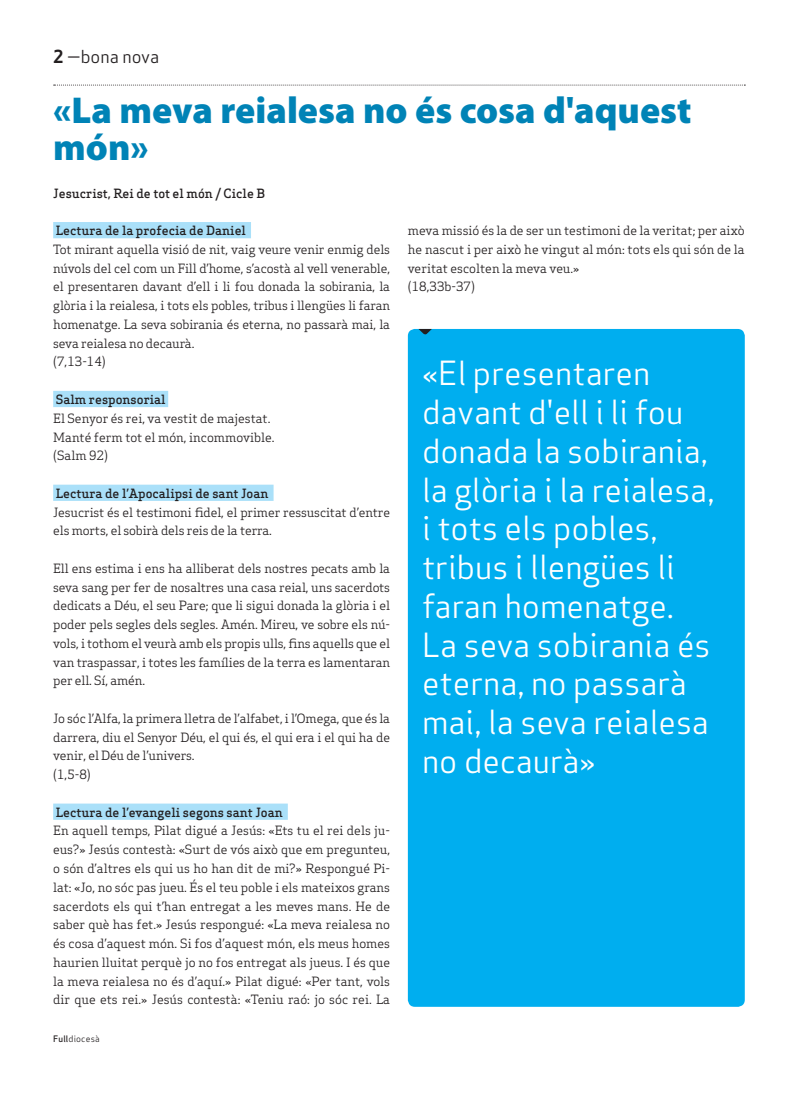
<style>
.page{position:relative;width:798px;height:1099px;background:#fff}
.page>*{position:absolute;margin:0;border:0;box-sizing:border-box;transform-origin:0 0}
.Titulars{font:900 37.5px/37.5px "Myriad Pro";color:#0083b6}
.Pastilla_Destacat{font:32.5px/38.8px "Apex Sans Book T";color:#fff}
.Capçalera{font:17.5px "Apex Sans Book T";color:#231f20}
.Text_General{font:12.5px/18.8px "Apex Serif";letter-spacing:-.01em;color:#231f20;text-align:justify}
.Text_General-2{font:500 12.5px "Apex Serif";color:#231f20}
.Autors{font:500 12.5px "Apex Serif";color:#231f20}
.Data_Peu{font:8.75px "Apex Sans Book T";letter-spacing:.02em;color:#231f20}
.s1{font-family:"Apex Sans Bold T"}
.s2{font-family:"Apex Sans Medium T"}
</style>
<div class="page">
<svg style="left:54px;top:85px;width:691px;height:1px"></svg>
<div style="left:53px;top:222px;width:198px;height:16px;background:#aae0f9"></div>
<div style="left:53px;top:391px;width:115px;height:16px;background:#aae0f9"></div>
<div style="left:53px;top:484px;width:220px;height:17px;background:#aae0f9"></div>
<div style="left:53px;top:803px;width:235px;height:16px;background:#aae0f9"></div>
<div style="left:407px;top:329px;width:337px;height:677px;background:#00aeef;border-radius:7px"></div>
<svg style="left:418px;top:329px;width:13px;height:6px"></svg>
<p class="Capçalera" style="left:53px;top:46px;width:107px"><span class="s1">2</span> —bona nova</p>
<p class="Titulars" style="left:53px;top:90px;width:639px">«La meva reialesa no és cosa d'aquest món»</p>
<p class="Autors" style="left:53px;top:185px;width:213px">Jesucrist, Rei de tot el món / Cicle B</p>
<p class="Text_General-2" style="left:56px;top:223px;width:192px">Lectura de la profecia de Daniel</p>
<p class="Text_General" style="left:53px;top:240px;width:338px">Tot mirant aquella visió de nit, vaig veure venir enmig dels núvols del cel com un Fill d’home, s’acostà al vell venerable, el presentaren davant d’ell i li fou donada la sobirania, la glòria i la reialesa, i tots els pobles, tribus i llengües li faran homenatge. La seva sobirania és eterna, no passarà mai, la seva reialesa no decaurà.</p>
<p class="Text_General" style="left:53px;top:352px;width:54px">(7,13-14)</p>
<p class="Text_General-2" style="left:56px;top:391px;width:111px">Salm responsorial</p>
<p class="Text_General" style="left:53px;top:408px;width:219px">El Senyor és rei, va vestit de majestat.</p>
<p class="Text_General" style="left:53px;top:427px;width:223px">Manté ferm tot el món, incommovible.</p>
<p class="Text_General" style="left:53px;top:446px;width:56px">(Salm 92)</p>
<p class="Text_General-2" style="left:56px;top:485px;width:214px">Lectura de l’Apocalipsi de sant Joan</p>
<p class="Text_General" style="left:53px;top:502px;width:338px">Jesucrist és el testimoni fidel, el primer ressuscitat d’entre els morts, el sobirà dels reis de la terra.</p>
<p class="Text_General" style="left:53px;top:558px;width:338px">Ell ens estima i ens ha alliberat dels nostres pecats amb la seva sang per fer de nosaltres una casa reial, uns sacerdots dedicats a Déu, el seu Pare; que li sigui donada la glòria i el poder pels segles dels segles. Amén. Mireu, ve sobre els nú&shy;vols, i tothom el veurà amb els propis ulls, fins aquells que el van traspassar, i totes les famílies de la terra es lamentaran per ell. Sí, amén.</p>
<p class="Text_General" style="left:53px;top:708px;width:338px">Jo sóc l’Alfa, la primera lletra de l’alfabet, i l’Omega, que és la darrera, diu el Senyor Déu, el qui és, el qui era i el qui ha de venir, el Déu de l’univers.</p>
<p class="Text_General" style="left:53px;top:765px;width:39px">(1,5-8)</p>
<p class="Text_General-2" style="left:56px;top:804px;width:228px">Lectura de l’evangeli segons sant Joan</p>
<p class="Text_General" style="left:53px;top:821px;width:338px">En aquell temps, Pilat digué a Jesús: «Ets tu el rei dels ju&shy;eus?» Jesús contestà: «Surt de vós això que em pregunteu, o són d’altres els qui us ho han dit de mi?» Respongué Pi&shy;lat: «Jo, no sóc pas jueu. És el teu poble i els mateixos grans sacerdots els qui t’han entregat a les meves mans. He de saber què has fet.» Jesús respongué: «La meva reialesa no és cosa d’aquest món. Si fos d’aquest món, els meus homes haurien lluitat perquè jo no fos entregat als jueus. I és que la meva reialesa no és d’aquí.» Pilat digué: «Per tant, vols dir que ets rei.» Jesús contestà: «Teniu raó: jo sóc rei. La</p>
<p class="Data_Peu" style="left:53px;top:1032px;width:48px"><span class="s2">Full</span>diocesà</p>
<p class="Text_General" style="left:407px;top:221px;width:338px">meva missió és la de ser un testimoni de la veritat; per això he nascut i per això he vingut al món: tots els qui són de la veritat escolten la meva veu.»</p>
<p class="Text_General" style="left:407px;top:277px;width:69px">(18,33b-37)</p>
<p class="Pastilla_Destacat" style="left:422px;top:353px;width:294px">«El presentaren davant d'ell i li fou donada la sobirania, la glòria i la reialesa, i tots els pobles, tribus i llengües li faran homenatge.<br>La seva sobirania és eterna, no passarà mai, la seva reialesa no decaurà»</p>
</div>
